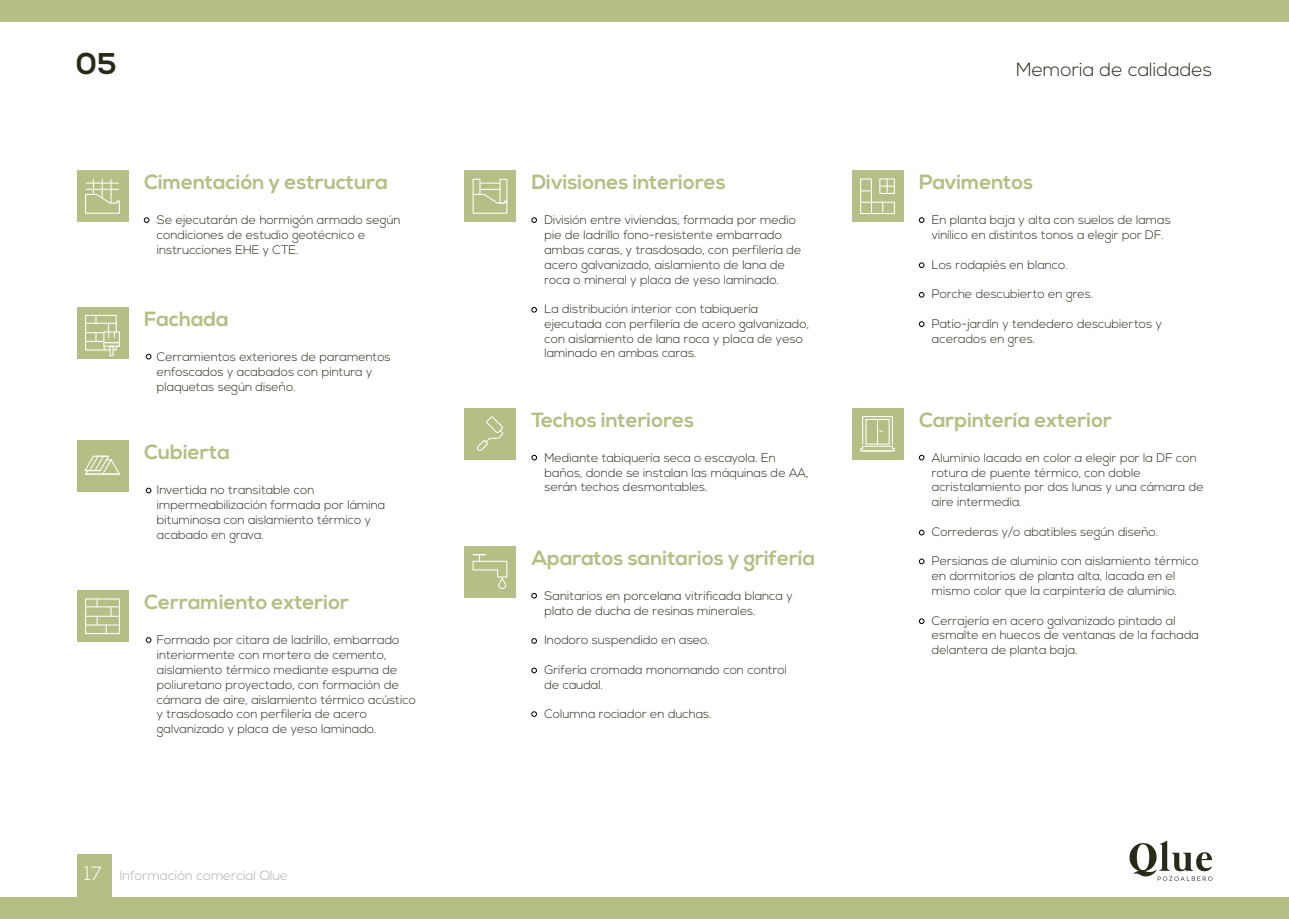
<style>
.page{position:relative;width:1289px;height:919px;background:#fff}
.page>*{position:absolute;margin:0;border:0;box-sizing:border-box;transform-origin:0 0}
.t1{font:700 30px "Nexa";color:#272b18}
.t2{font:700 20.55px "Nexa";color:#b3bf84}
.t3{font:300 19.05px "Nexa";color:#272b18}
.t4{font:300 13.2px "Nexa";color:#aeaeae}
.t5{font:300 12.3px/14.9px "Nexa";color:#272b18}
.s1{font-size:19.05px;color:#fff}
</style>
<div class="page">
<div style="left:0;top:897px;width:1288px;height:21px;background:#b3bf84"></div>
<div style="left:0;top:0;width:1288px;height:21px;background:#b3bf84"></div>
<div style="left:464px;top:546px;width:52px;height:51px;background:#b3bf84"></div>
<svg style="left:531px;top:593px;width:5px;height:5px"></svg>
<svg style="left:531px;top:638px;width:5px;height:5px"></svg>
<svg style="left:472px;top:554px;width:36px;height:35px"></svg>
<svg style="left:531px;top:667px;width:5px;height:6px"></svg>
<svg style="left:531px;top:711px;width:5px;height:5px"></svg>
<div style="left:77px;top:590px;width:51px;height:52px;background:#b3bf84"></div>
<div style="left:77px;top:170px;width:51px;height:52px;background:#b3bf84"></div>
<svg style="left:144px;top:217px;width:5px;height:6px"></svg>
<svg style="left:85px;top:179px;width:35px;height:35px"></svg>
<div style="left:77px;top:307px;width:51px;height:52px;background:#b3bf84"></div>
<svg style="left:146px;top:354px;width:5px;height:5px"></svg>
<div style="left:85px;top:598px;width:35px;height:36px;border:1px solid #fff"></div>
<hr style="left:86px;top:606px;width:33px;height:1px;background:#fff">
<hr style="left:86px;top:615px;width:33px;height:1px;background:#fff">
<hr style="left:86px;top:624px;width:33px;height:1px;background:#fff">
<svg style="left:96px;top:616px;width:2px;height:8px"></svg>
<svg style="left:96px;top:599px;width:2px;height:7px"></svg>
<svg style="left:146px;top:637px;width:5px;height:5px"></svg>
<div style="left:77px;top:440px;width:51px;height:52px;background:#b3bf84"></div>
<svg style="left:146px;top:488px;width:5px;height:5px"></svg>
<svg style="left:84px;top:455px;width:36px;height:20px"></svg>
<div style="left:851px;top:408px;width:52px;height:51px;background:#b3bf84"></div>
<svg style="left:919px;top:455px;width:5px;height:5px"></svg>
<svg style="left:919px;top:530px;width:5px;height:5px"></svg>
<svg style="left:919px;top:559px;width:5px;height:5px"></svg>
<svg style="left:919px;top:618px;width:5px;height:5px"></svg>
<div style="left:862px;top:416px;width:30px;height:28px;border:1px solid #fff"></div>
<svg style="left:860px;top:419px;width:35px;height:33px"></svg>
<div style="left:464px;top:170px;width:52px;height:52px;background:#b3bf84"></div>
<svg style="left:531px;top:217px;width:5px;height:6px"></svg>
<svg style="left:531px;top:307px;width:5px;height:5px"></svg>
<svg style="left:472px;top:178px;width:36px;height:36px"></svg>
<div style="left:851px;top:170px;width:52px;height:52px;background:#b3bf84"></div>
<svg style="left:919px;top:217px;width:5px;height:6px"></svg>
<svg style="left:919px;top:292px;width:5px;height:5px"></svg>
<svg style="left:919px;top:263px;width:5px;height:5px"></svg>
<svg style="left:919px;top:321px;width:5px;height:5px"></svg>
<svg style="left:860px;top:178px;width:35px;height:36px"></svg>
<div style="left:103px;top:331px;width:17px;height:12px;border:1px solid #fff"></div>
<div style="left:103px;top:342px;width:17px;height:5px;border:1px solid #fff"></div>
<svg style="left:85px;top:314px;width:32px;height:43px"></svg>
<div style="left:77px;top:854px;width:34px;height:52px;background:#b3bf84"></div>
<svg style="left:1129px;top:840px;width:83px;height:40px"></svg>
<div style="left:464px;top:408px;width:52px;height:51px;background:#b3bf84"></div>
<svg style="left:531px;top:455px;width:6px;height:5px"></svg>
<svg style="left:477px;top:416px;width:27px;height:35px"></svg>
<h1 class="t1" style="left:76px;top:47px;width:42px">05</h1>
<h2 class="t2" style="left:144px;top:170px;width:245px">Cimentación y estructura</h2>
<p class="t5" style="left:157px;top:213px;width:245px">Se ejecutarán de hormigón armado según condiciones de estudio geotécnico e instrucciones EHE y CTE.</p>
<h2 class="t2" style="left:144px;top:307px;width:86px">Fachada</h2>
<p class="t5" style="left:157px;top:350px;width:235px">Cerramientos exteriores de paramentos enfoscados y acabados con pintura y plaquetas según diseño.</p>
<h2 class="t2" style="left:144px;top:440px;width:87px">Cubierta</h2>
<p class="t5" style="left:157px;top:483px;width:230px">Invertida no transitable con impermeabilización formada por lámina bituminosa con aislamiento térmico y acabado en grava.</p>
<h2 class="t2" style="left:144px;top:590px;width:206px">Cerramiento exterior</h2>
<p class="t5" style="left:157px;top:633px;width:261px">Formado por citara de ladrillo, embarrado interiormente con mortero de cemento, aislamiento térmico mediante espuma de poliuretano proyectado, con formación de cámara de aire, aislamiento térmico acústico y trasdosado con perfilería de acero galvanizado y placa de yeso laminado.</p>
<p class="t4" style="left:84px;top:868px;width:205px"><span class="s1">17</span> Información comercial Qlue</p>
<h2 class="t2" style="left:532px;top:170px;width:196px">Divisiones interiores</h2>
<p class="t5" style="left:544px;top:213px;width:259px">División entre viviendas, formada por medio pie de ladrillo fono-resistente embarrado ambas caras, y trasdosado, con perfilería de acero galvanizado, aislamiento de lana de roca o mineral y placa de yeso laminado.</p>
<p class="t5" style="left:544px;top:302px;width:266px">La distribución interior con tabiquería ejecutada con perfilería de acero galvanizado, con aislamiento de lana roca y placa de yeso laminado en ambas caras.</p>
<h2 class="t2" style="left:531px;top:407px;width:164px">Techos interiores</h2>
<p class="t5" style="left:544px;top:450px;width:265px">Mediante tabiquería seca o escayola. En baños, donde se instalan las máquinas de AA, serán techos desmontables.</p>
<h2 class="t2" style="left:532px;top:545px;width:285px">Aparatos sanitarios y grifería</h2>
<p class="t5" style="left:544px;top:588px;width:250px">Sanitarios en porcelana vitrificada blanca y plato de ducha de resinas minerales.</p>
<p class="t5" style="left:544px;top:633px;width:167px">Inodoro suspendido en aseo.</p>
<p class="t5" style="left:544px;top:662px;width:244px">Grifería cromada monomando con control de caudal.</p>
<p class="t5" style="left:544px;top:707px;width:169px">Columna rociador en duchas.</p>
<h3 class="t3" style="left:1016px;top:58px;width:198px">Memoria de calidades</h3>
<h2 class="t2" style="left:919px;top:170px;width:115px">Pavimentos</h2>
<p class="t5" style="left:931px;top:213px;width:240px">En planta baja y alta con suelos de lamas vinílico en distintos tonos a elegir por DF.</p>
<p class="t5" style="left:931px;top:257px;width:137px">Los rodapiés en blanco.</p>
<p class="t5" style="left:931px;top:287px;width:163px">Porche descubierto en gres.</p>
<p class="t5" style="left:931px;top:317px;width:232px">Patio-jardín y tendedero descubiertos y acerados en gres.</p>
<h2 class="t2" style="left:919px;top:407px;width:194px">Carpintería exterior</h2>
<p class="t5" style="left:931px;top:450px;width:273px">Aluminio lacado en color a elegir por la DF con rotura de puente térmico, con doble acristalamiento por dos lunas y una cámara de aire intermedia.</p>
<p class="t5" style="left:931px;top:524px;width:228px">Correderas y/o abatibles según diseño.</p>
<p class="t5" style="left:931px;top:554px;width:268px">Persianas de aluminio con aislamiento térmico en dormitorios de planta alta, lacada en el mismo color que la carpintería de aluminio.</p>
<p class="t5" style="left:931px;top:613px;width:269px">Cerrajería en acero galvanizado pintado al esmalte en huecos de ventanas de la fachada delantera de planta baja.</p>
</div>
